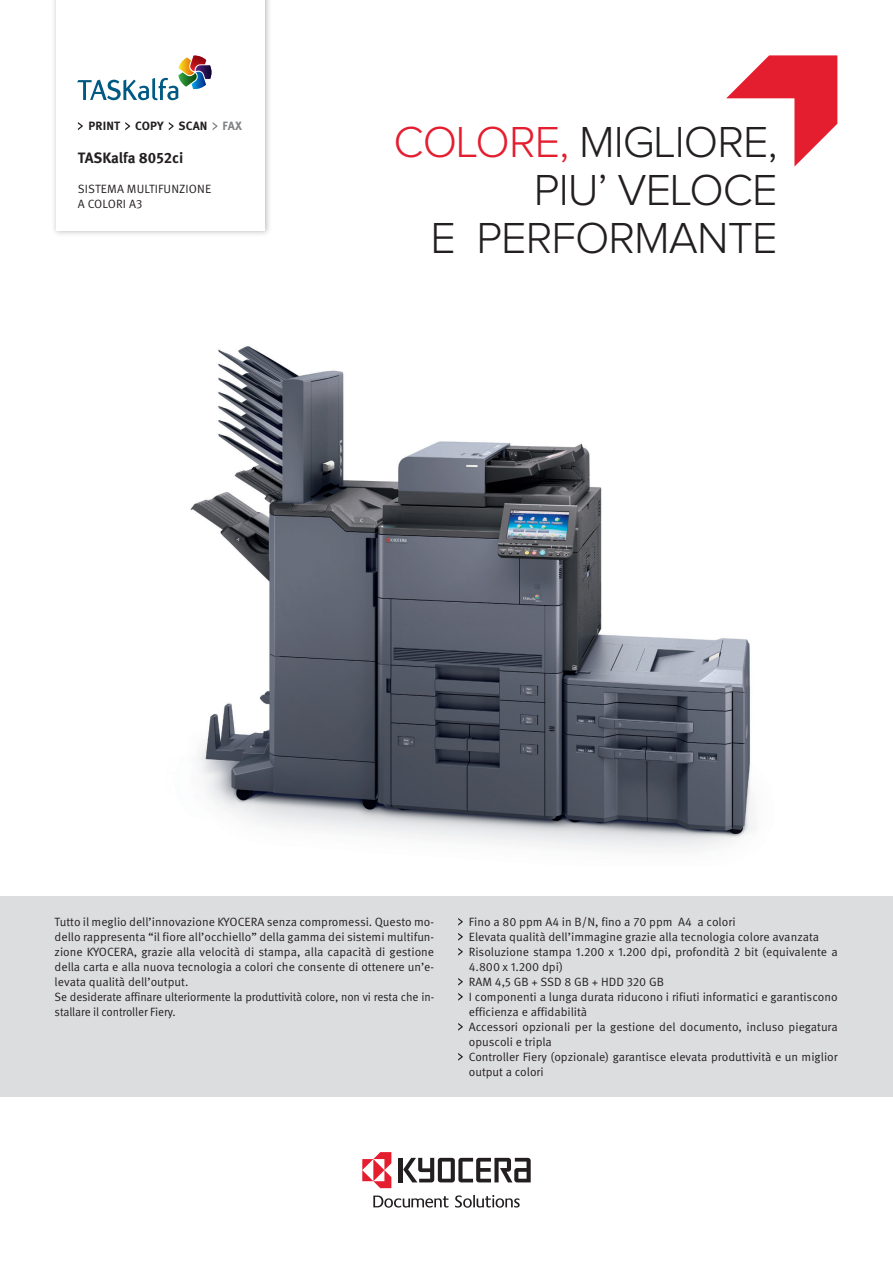
<style>
.page{position:relative;width:893px;height:1263px;background:#fff}
.page>*{position:absolute;margin:0;border:0;box-sizing:border-box;transform-origin:0 0}
.t1{font:300 45px/48px "Proxima Nova";letter-spacing:-.02em;color:#231f20;text-align:right}
.t2{font:700 15px "Meta Pro";letter-spacing:-.01em;color:#231f20}
.Bodycopy{font:12px/15px "Meta Pro Norm";color:#231f20}
.Bodycopy-2{font:12px/15px "Meta Pro Norm";color:#231f20;scale:.96 1}
.t3{font:700 12px "Meta Pro";letter-spacing:.01em;color:#231f20}
.t4{font:700 12px "Meta Pro";color:#808285}
.s1{color:#e41d2f}
</style>
<div class="page">
<img style="left:190px;top:346px;width:564px;height:504px">
<svg style="left:726px;top:55px;width:111px;height:112px"></svg>
<hr style="left:399px;top:1158px;width:4px;height:24px;background:#231f20">
<svg style="left:403px;top:1158px;width:128px;height:24px"></svg>
<svg style="left:455px;top:1195px;width:65px;height:13px"></svg>
<svg style="left:373px;top:1195px;width:75px;height:13px"></svg>
<svg style="left:362px;top:1152px;width:29px;height:36px"></svg>
<div style="left:51px;top:0;width:221px;height:237px;background:#231f20;opacity:.3"></div>
<div style="left:56px;top:0;width:208px;height:231px;background:#fff"></div>
<div style="left:0;top:896px;width:893px;height:200px;background:#dcdddf"></div>
<svg style="left:458px;top:918px;width:5px;height:8px"></svg>
<svg style="left:458px;top:933px;width:5px;height:8px"></svg>
<svg style="left:458px;top:948px;width:5px;height:8px"></svg>
<svg style="left:458px;top:978px;width:5px;height:8px"></svg>
<svg style="left:458px;top:993px;width:5px;height:8px"></svg>
<svg style="left:458px;top:1023px;width:5px;height:8px"></svg>
<svg style="left:458px;top:1053px;width:5px;height:8px"></svg>
<svg style="left:78px;top:122px;width:5px;height:8px"></svg>
<svg style="left:125px;top:122px;width:5px;height:8px"></svg>
<svg style="left:169px;top:122px;width:5px;height:8px"></svg>
<svg style="left:213px;top:122px;width:4px;height:8px"></svg>
<svg style="left:77px;top:56px;width:134px;height:44px"></svg>
<p class="t3" style="left:89px;top:117px;width:33px">PRINT</p>
<p class="t3" style="left:135px;top:117px;width:74px">COPY SCAN</p>
<p class="t4" style="left:223px;top:117px;width:21px">FAX</p>
<p class="t2" style="left:78px;top:147px;width:107px">TASKalfa 8052ci</p>
<p class="Bodycopy" style="left:78px;top:181px;width:135px">SISTEMA MULTIFUNZIONE<br>A COLORI A3</p>
<p class="t1" style="left:394px;top:120px;width:386px"><span class="s1">COLORE,</span> MIGLIORE,<br>PIU’ VELOCE<br>E PERFORMANTE</p>
<p class="Bodycopy" style="left:55px;top:913px;width:381px;text-align:justify">Tutto il meglio dell’innovazione KYOCERA senza compromessi. Questo mo&shy;dello rappresenta “il fiore all’occhiello” della gamma dei sistemi multifun&shy;zione KYOCERA, grazie alla velocità di stampa, alla capacità di gestione della carta e alla nuova tecnologia a colori che consente di ottenere un’e&shy;levata qualità dell’output.</p>
<p class="Bodycopy-2" style="left:55px;top:988px;width:397px">Se desiderate affinare ulteriormente la produttività colore, non vi resta che in&shy;stallare il controller Fiery.</p>
<p class="Bodycopy" style="left:469px;top:913px;width:268px">Fino a 80 ppm A4 in B/N, fino a 70 ppm A4 a colori</p>
<p class="Bodycopy" style="left:469px;top:928px;width:352px">Elevata qualità dell’immagine grazie alla tecnologia colore avanzata</p>
<p class="Bodycopy" style="left:469px;top:943px;width:370px">Risoluzione stampa 1.200 x 1.200 dpi, profondità 2 bit (equivalente a<br>4.800 x 1.200 dpi)</p>
<p class="Bodycopy" style="left:469px;top:973px;width:197px">RAM 4,5 GB + SSD 8 GB + HDD 320 GB</p>
<p class="Bodycopy" style="left:469px;top:988px;width:370px">I componenti a lunga durata riducono i rifiuti informatici e garantiscono efficienza e affidabilità</p>
<p class="Bodycopy" style="left:469px;top:1018px;width:370px">Accessori opzionali per la gestione del documento, incluso piegatura opuscoli e tripla</p>
<p class="Bodycopy" style="left:469px;top:1048px;width:370px">Controller Fiery (opzionale) garantisce elevata produttività e un miglior output a colori</p>
</div>
